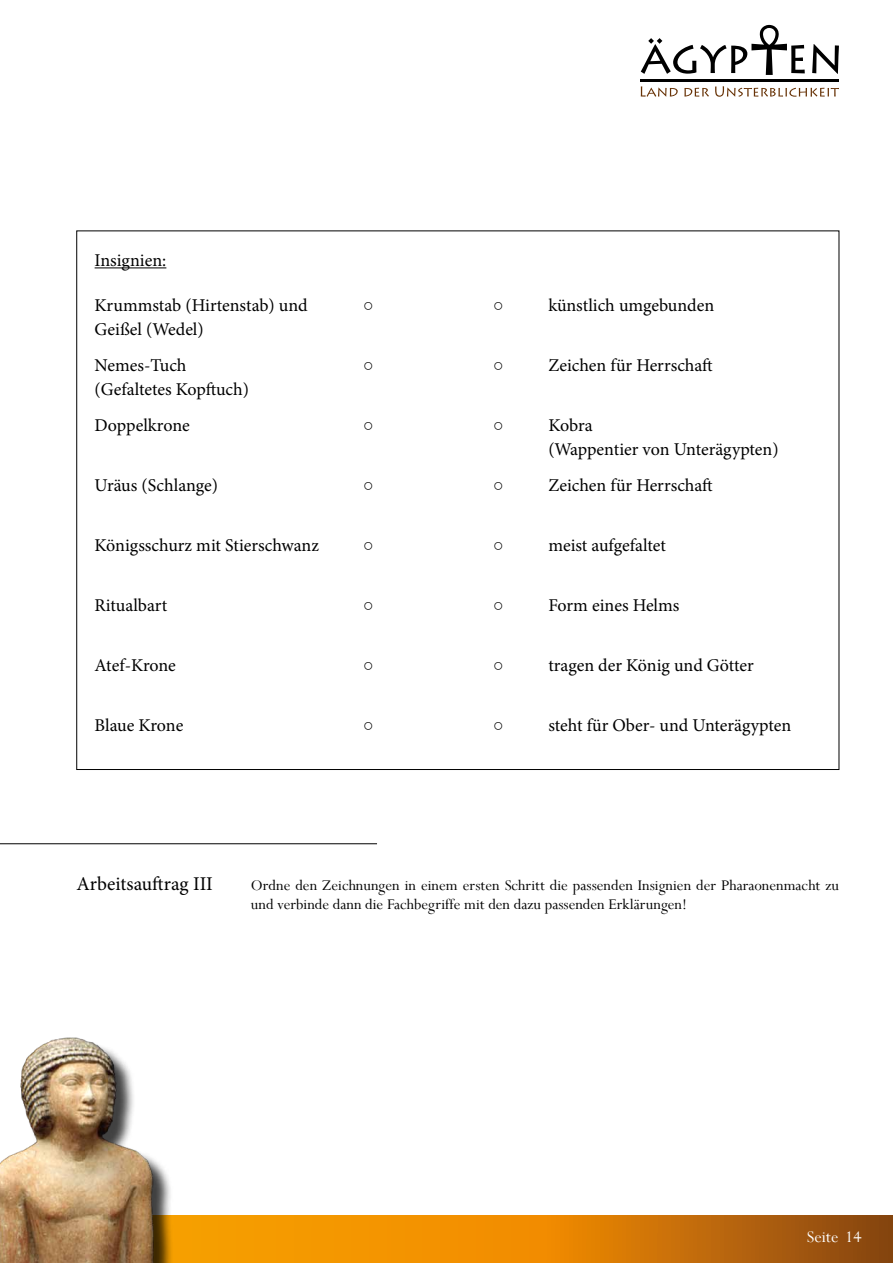
<style>
.page{position:relative;width:893px;height:1263px;background:#fff}
.page>*{position:absolute;margin:0;border:0;box-sizing:border-box;transform-origin:0 0}
.t1{font:19.5px "Minion Pro";color:#000}
.t2{font:18px/36px "Minion Pro";letter-spacing:-.005em;color:#000}
.t3{font:18px "Arial Narrow";color:#000}
.t4{font:18px "Perpetua";color:#fff}
.t5{font:16.5px/18.8px "Perpetua";color:#000}
.s1{font-family:"Arial Narrow"}
</style>
<div class="page">
<svg style="left:641px;top:86px;width:198px;height:11px"></svg>
<hr style="left:641px;top:79px;width:198px;height:2px;background:#000">
<svg style="left:812px;top:44px;width:27px;height:30px"></svg>
<svg style="left:641px;top:25px;width:164px;height:50px"></svg>
<svg style="left:177px;top:1215px;width:716px;height:48px;background:#d87f04"></svg>
<hr style="left:0;top:843px;width:377px;height:1px;background:#000">
<hr style="left:95px;top:267px;width:71px;height:1px;background:#000">
<div style="left:0;top:1040px;width:177px;height:223px;background:#000;opacity:.75"></div>
<img style="left:0;top:1037px;width:159px;height:226px">
<p class="t2" style="left:95px;top:242px;width:73px">Insignien:</p>
<p class="t2" style="left:95px;top:287px;width:215px">Krummstab (Hirtenstab) und</p>
<p class="t3" style="left:365px;top:291px;width:12px">○</p>
<p class="t2" style="left:95px;top:311px;width:111px">Geißel (Wedel)<br>Nemes-Tuch</p>
<p class="t3" style="left:365px;top:351px;width:12px">○</p>
<p class="t2" style="left:494px;top:287px;width:221px"><span class="s1">○</span> künstlich umgebunden</p>
<p class="t2" style="left:494px;top:347px;width:220px"><span class="s1">○</span> Zeichen für Herrschaft</p>
<p class="t2" style="left:95px;top:371px;width:156px">(Gefaltetes Kopftuch)<br>Doppelkrone</p>
<p class="t3" style="left:365px;top:411px;width:12px">○</p>
<p class="t2" style="left:95px;top:467px;width:125px">Uräus (Schlange)</p>
<p class="t3" style="left:365px;top:471px;width:12px">○</p>
<p class="t2" style="left:548px;top:413px;width:232px;line-height:24px;text-indent:-54px"><span class="s1">○</span> Kobra<br>(Wappentier von Unterägypten)</p>
<p class="t2" style="left:494px;top:467px;width:220px"><span class="s1">○</span> Zeichen für Herrschaft</p>
<p class="t2" style="left:95px;top:527px;width:226px">Königsschurz mit Stierschwanz</p>
<p class="t3" style="left:365px;top:531px;width:12px">○</p>
<p class="t2" style="left:494px;top:527px;width:173px"><span class="s1">○</span> meist aufgefaltet</p>
<p class="t2" style="left:95px;top:587px;width:74px">Ritualbart</p>
<p class="t3" style="left:365px;top:591px;width:12px">○</p>
<p class="t2" style="left:494px;top:587px;width:187px"><span class="s1">○</span> Form eines Helms</p>
<p class="t2" style="left:95px;top:647px;width:83px">Atef-Krone</p>
<p class="t3" style="left:365px;top:651px;width:12px">○</p>
<p class="t2" style="left:494px;top:647px;width:261px"><span class="s1">○</span> tragen der König und Götter</p>
<p class="t2" style="left:95px;top:707px;width:90px">Blaue Krone</p>
<p class="t3" style="left:365px;top:711px;width:12px">○</p>
<p class="t2" style="left:494px;top:707px;width:298px"><span class="s1">○</span> steht für Ober- und Unterägypten</p>
<p class="t1" style="left:77px;top:871px;width:138px">Arbeitsauftrag III</p>
<p class="t5" style="left:251px;top:875px;width:590px">Ordne den Zeichnungen in einem ersten Schritt die passenden Insignien der Pharaonenmacht zu und verbinde dann die Fachbegriffe mit den dazu passenden Erklärungen!</p>
<p class="t4" style="left:807px;top:1226px;width:56px">Seite 14</p>
</div>
